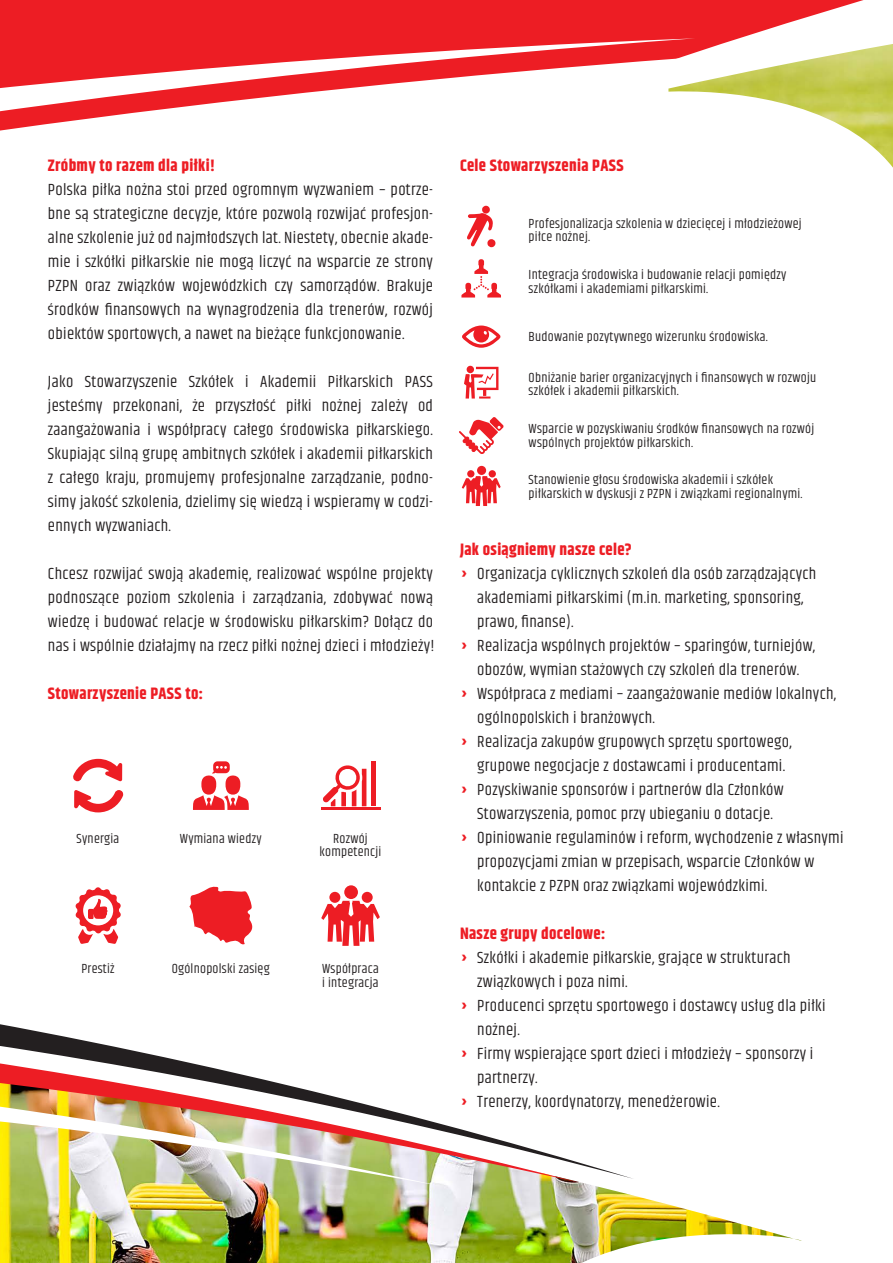
<style>
.page{position:relative;width:893px;height:1263px;background:#fff}
.page>*{position:absolute;margin:0;border:0;box-sizing:border-box;transform-origin:0 0}
.t1{font:16.5px/24px "Khand";letter-spacing:.02em;color:#231f20;text-align:justify}
.t2{font:700 16.5px "Khand";letter-spacing:.02em;color:#ed1d24}
.t3{font:13.5px/13.5px "Khand";letter-spacing:.02em;color:#231f20}
.s1{font-weight:700;color:#ed1d24}
</style>
<div class="page">
<div style="left:0;top:0;width:492px;height:38px;background:#ed1d24"></div>
<svg style="left:0;top:38px;width:501px;height:450px"></svg>
<svg style="left:492px;top:0;width:372px;height:133px;fill:#ed1d24"></svg>
<img style="left:0;top:1162px;width:801px;height:101px">
<svg style="left:0;top:1182px;width:441px;height:4px"></svg>
<svg style="left:0;top:1024px;width:579px;height:158px"></svg>
<img style="left:668px;top:44px;width:225px;height:124px">
<svg style="left:466px;top:206px;width:30px;height:41px"></svg>
<svg style="left:459px;top:417px;width:45px;height:37px"></svg>
<svg style="left:462px;top:466px;width:39px;height:40px"></svg>
<svg style="left:462px;top:326px;width:39px;height:22px"></svg>
<svg style="left:461px;top:259px;width:40px;height:38px"></svg>
<svg style="left:464px;top:366px;width:34px;height:32px"></svg>
<svg style="left:193px;top:761px;width:56px;height:49px"></svg>
<hr style="left:321px;top:808px;width:59px;height:2px;background:#ed1d24">
<div style="left:371px;top:761px;width:5px;height:45px;background:#ed1d24"></div>
<svg style="left:323px;top:765px;width:43px;height:41px"></svg>
<svg style="left:75px;top:887px;width:46px;height:57px"></svg>
<svg style="left:321px;top:885px;width:59px;height:61px"></svg>
<svg style="left:189px;top:886px;width:64px;height:59px"></svg>
<svg style="left:73px;top:759px;width:49px;height:22px"></svg>
<svg style="left:74px;top:790px;width:49px;height:22px"></svg>
<p class="t2" style="left:48px;top:153px;width:169px">Zróbmy to razem dla piłki!</p>
<p class="t1" style="left:48px;top:178px;width:387px">Polska piłka nożna stoi przed ogromnym wyzwaniem – potrze&shy;bne są strategiczne decyzje, które pozwolą rozwijać profesjon&shy;alne szkolenie już od najmłodszych lat. Niestety, obecnie akade&shy;mie i szkółki piłkarskie nie mogą liczyć na wsparcie ze strony PZPN oraz związków wojewódzkich czy samorządów. Brakuje środków finansowych na wynagrodzenia dla trenerów, rozwój obiektów sportowych, a nawet na bieżące funkcjonowanie.</p>
<p class="t1" style="left:48px;top:370px;width:387px">Jako Stowarzyszenie Szkółek i Akademii Piłkarskich PASS jesteśmy przekonani, że przyszłość piłki nożnej zależy od zaangażowania i współpracy całego środowiska piłkarskiego.<br>Skupiając silną grupę ambitnych szkółek i akademii piłkarskich z całego kraju, promujemy profesjonalne zarządzanie, podno&shy;simy jakość szkolenia, dzielimy się wiedzą i wspieramy w codzi&shy;ennych wyzwaniach.</p>
<p class="t1" style="left:48px;top:562px;width:388px">Chcesz rozwijać swoją akademię, realizować wspólne projekty podnoszące poziom szkolenia i zarządzania, zdobywać nową wiedzę i budować relacje w środowisku piłkarskim? Dołącz do nas i wspólnie działajmy na rzecz piłki nożnej dzieci i młodzieży!</p>
<p class="t2" style="left:48px;top:682px;width:157px">Stowarzyszenie PASS to:</p>
<p class="t3" style="left:77px;top:832px;width:44px">Synergia</p>
<p class="t3" style="left:180px;top:832px;width:83px">Wymiana wiedzy</p>
<p class="t3" style="left:319px;top:832px;width:63px;text-align:center">Rozwój kompetencji</p>
<p class="t3" style="left:81px;top:963px;width:35px">Prestiż</p>
<p class="t3" style="left:172px;top:963px;width:100px">Ogólnopolski zasięg</p>
<p class="t3" style="left:322px;top:963px;width:58px">Współpraca i integracja</p>
<p class="t2" style="left:460px;top:154px;width:165px">Cele Stowarzyszenia PASS</p>
<p class="t3" style="left:529px;top:217px;width:275px">Profesjonalizacja szkolenia w dziecięcej i młodzieżowej piłce nożnej.</p>
<p class="t3" style="left:529px;top:269px;width:259px">Integracja środowiska i budowanie relacji pomiędzy szkółkami i akademiami piłkarskimi.</p>
<p class="t3" style="left:529px;top:331px;width:241px">Budowanie pozytywnego wizerunku środowiska.</p>
<p class="t3" style="left:529px;top:371px;width:289px">Obniżanie barier organizacyjnych i finansowych w rozwoju szkółek i akademii piłkarskich.</p>
<p class="t3" style="left:529px;top:423px;width:287px">Wsparcie w pozyskiwaniu środków finansowych na rozwój wspólnych projektów piłkarskich.</p>
<p class="t3" style="left:529px;top:474px;width:276px">Stanowienie głosu środowiska akademii i szkółek piłkarskich w dyskusji z PZPN i związkami regionalnymi.</p>
<p class="t2" style="left:460px;top:538px;width:173px">Jak osiągniemy nasze cele?</p>
<p class="t1" style="left:460px;top:562px;width:358px"><span class="s1">›</span> Organizacja cyklicznych szkoleń dla osób zarządzających</p>
<p class="t1" style="left:477px;top:586px;width:328px">akademiami piłkarskimi (m.in. marketing, sponsoring,</p>
<p class="t1" style="left:477px;top:611px;width:98px">prawo, finanse).</p>
<p class="t1" style="left:460px;top:635px;width:357px"><span class="s1">›</span> Realizacja wspólnych projektów – sparingów, turniejów,</p>
<p class="t1" style="left:477px;top:659px;width:324px">obozów, wymian stażowych czy szkoleń dla trenerów.</p>
<p class="t1" style="left:460px;top:683px;width:378px"><span class="s1">›</span> Współpraca z mediami – zaangażowanie mediów lokalnych,</p>
<p class="t1" style="left:477px;top:707px;width:179px">ogólnopolskich i branżowych.</p>
<p class="t1" style="left:460px;top:731px;width:333px"><span class="s1">›</span> Realizacja zakupów grupowych sprzętu sportowego,</p>
<p class="t1" style="left:477px;top:755px;width:309px">grupowe negocjacje z dostawcami i producentami.</p>
<p class="t1" style="left:460px;top:779px;width:325px"><span class="s1">›</span> Pozyskiwanie sponsorów i partnerów dla Członków</p>
<p class="t1" style="left:477px;top:803px;width:297px">Stowarzyszenia, pomoc przy ubieganiu o dotacje.</p>
<p class="t1" style="left:460px;top:827px;width:385px"><span class="s1">›</span> Opiniowanie regulaminów i reform, wychodzenie z własnymi</p>
<p class="t1" style="left:477px;top:851px;width:338px">propozycjami zmian w przepisach, wsparcie Członków w</p>
<p class="t1" style="left:477px;top:875px;width:292px">kontakcie z PZPN oraz związkami wojewódzkimi.</p>
<p class="t2" style="left:460px;top:922px;width:147px">Nasze grupy docelowe:</p>
<p class="t1" style="left:460px;top:947px;width:332px"><span class="s1">›</span> Szkółki i akademie piłkarskie, grające w strukturach</p>
<p class="t1" style="left:477px;top:971px;width:152px">związkowych i poza nimi.</p>
<p class="t1" style="left:460px;top:995px;width:367px"><span class="s1">›</span> Producenci sprzętu sportowego i dostawcy usług dla piłki</p>
<p class="t1" style="left:477px;top:1019px;width:44px">nożnej.</p>
<p class="t1" style="left:460px;top:1043px;width:355px"><span class="s1">›</span> Firmy wspierające sport dzieci i młodzieży – sponsorzy i</p>
<p class="t1" style="left:477px;top:1067px;width:62px">partnerzy.</p>
<p class="t1" style="left:460px;top:1091px;width:261px"><span class="s1">›</span> Trenerzy, koordynatorzy, menedżerowie.</p>
</div>
